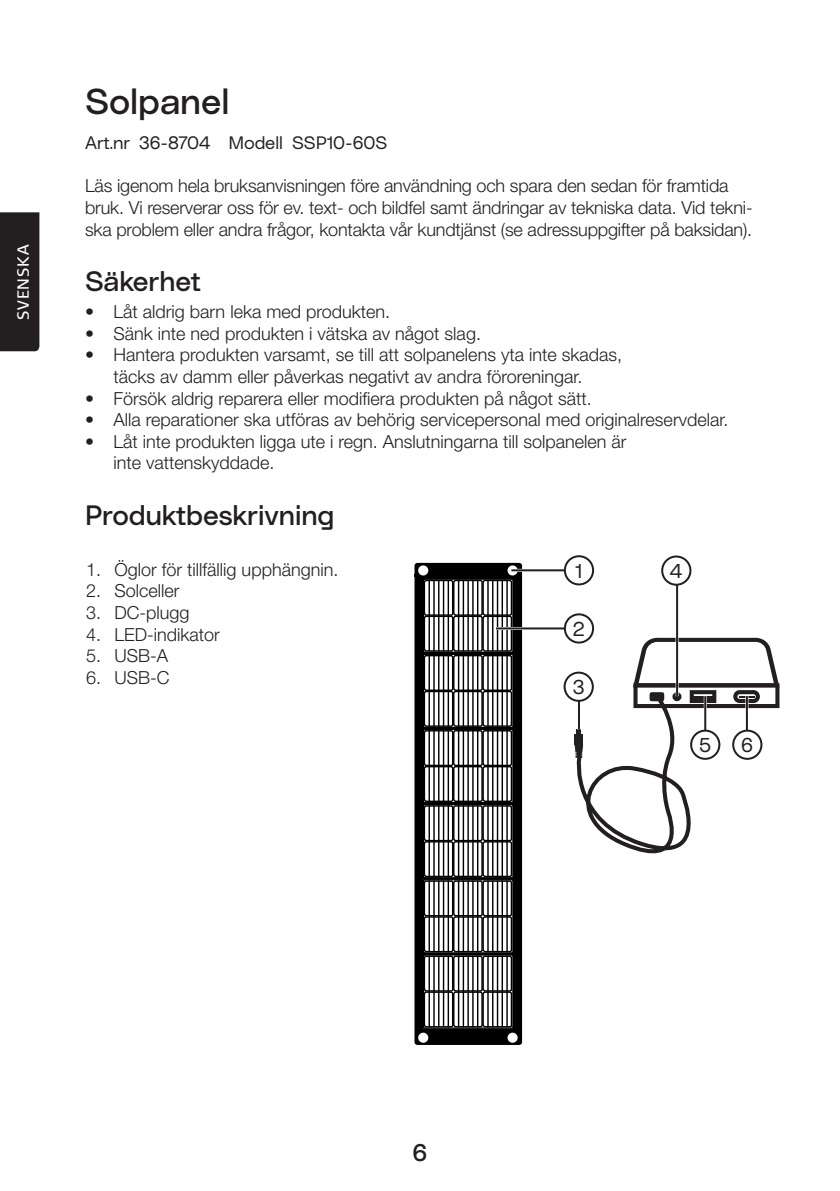
<style>
.page{position:relative;width:840px;height:1191px;background:#fff}
.page>*{position:absolute;margin:0;border:0;box-sizing:border-box;transform-origin:0 0}
.t1{font:500 36px "Clas Ohlson Sans";color:#231f20}
.t2{font:500 28px "Clas Ohlson Sans";color:#231f20}
.t3{font:500 24px "Clas Ohlson Sans";color:#231f20}
.t4{font:20px "Clas Ohlson Sans";color:#231f20}
.t5{font:300 18px/21.6px "Helvetica Neue LT Std";color:#231f20}
.t6{font:18px "Clas Ohlson Sans";letter-spacing:-.005em;color:#231f20}
.t7{font:16px "Signa Offc";letter-spacing:.05em;color:#fff}
</style>
<div class="page">
<div style="left:0;top:212px;width:39px;height:139px;background:#231f20"></div>
<div style="left:414px;top:563px;width:107px;height:482px;background:#000;border-radius:3px"></div>
<div style="left:422px;top:653px;width:91px;height:75px;border:1px solid #000"></div>
<div style="left:422px;top:728px;width:91px;height:75px;border:1px solid #000"></div>
<div style="left:422px;top:578px;width:91px;height:75px;border:1px solid #000"></div>
<div style="left:422px;top:879px;width:91px;height:74px;border:1px solid #000"></div>
<div style="left:422px;top:954px;width:91px;height:74px;border:1px solid #000"></div>
<div style="left:422px;top:804px;width:91px;height:74px;border:1px solid #000"></div>
<svg style="left:423px;top:578px;width:89px;height:450px"></svg>
<div style="left:507px;top:1032px;width:10px;height:10px;background:#fff;border-radius:50%"></div>
<div style="left:418px;top:1032px;width:10px;height:10px;background:#fff;border-radius:50%"></div>
<div style="left:507px;top:565px;width:10px;height:10px;background:#fff;border-radius:50%"></div>
<div style="left:418px;top:565px;width:10px;height:10px;background:#fff;border-radius:50%"></div>
<svg style="left:566px;top:638px;width:213px;height:216px"></svg>
<div style="left:672px;top:692px;width:9px;height:9px;border:4px solid #231f20;border-radius:50%"></div>
<hr style="left:511px;top:569px;width:67px;height:3px;background:#fff">
<hr style="left:495px;top:627px;width:83px;height:3px;background:#fff">
<hr style="left:577px;top:686px;width:3px;height:43px;background:#fff">
<hr style="left:675px;top:571px;width:3px;height:125px;background:#fff">
<hr style="left:703px;top:696px;width:3px;height:51px;background:#fff">
<hr style="left:745px;top:696px;width:3px;height:51px;background:#fff">
<hr style="left:511px;top:569px;width:67px;height:2px;background:#231f20">
<hr style="left:495px;top:627px;width:83px;height:2px;background:#231f20">
<hr style="left:577px;top:686px;width:2px;height:43px;background:#231f20">
<hr style="left:675px;top:571px;width:2px;height:125px;background:#231f20">
<hr style="left:703px;top:696px;width:2px;height:51px;background:#231f20">
<hr style="left:745px;top:696px;width:2px;height:51px;background:#231f20">
<div style="left:564px;top:556px;width:28px;height:28px;background:#fff;border-radius:50%"></div>
<div style="left:563px;top:555px;width:30px;height:30px;border:2px solid #231f20;border-radius:50%"></div>
<div style="left:661px;top:556px;width:29px;height:28px;background:#fff;border-radius:50%"></div>
<div style="left:660px;top:555px;width:31px;height:30px;border:2px solid #231f20;border-radius:50%"></div>
<svg style="left:690px;top:730px;width:29px;height:29px"></svg>
<div style="left:689px;top:729px;width:31px;height:31px;border:2px solid #231f20;border-radius:50%"></div>
<svg style="left:732px;top:730px;width:29px;height:29px"></svg>
<div style="left:731px;top:729px;width:31px;height:31px;border:2px solid #231f20;border-radius:50%"></div>
<div style="left:564px;top:614px;width:28px;height:28px;background:#fff;border-radius:50%"></div>
<div style="left:563px;top:613px;width:30px;height:30px;border:2px solid #231f20;border-radius:50%"></div>
<div style="left:564px;top:672px;width:28px;height:29px;background:#fff;border-radius:50%"></div>
<div style="left:563px;top:671px;width:30px;height:31px;border:2px solid #231f20;border-radius:50%"></div>
<p class="t7" style="left:14px;top:320px;width:77px;rotate:-90deg">SVENSKA</p>
<h1 class="t1" style="left:85px;top:80px;width:146px">Solpanel</h1>
<p class="t6" style="left:85px;top:133px;width:303px">Art.nr 36-8704 Modell SSP10-60S</p>
<p class="t5" style="left:85px;top:175px;width:668px">Läs igenom hela bruksanvisningen före användning och spara den sedan för framtida bruk. Vi reserverar oss för ev. text- och bildfel samt ändringar av tekniska data. Vid tekni&shy;ska problem eller andra frågor, kontakta vår kundtjänst (se adressuppgifter på baksidan).</p>
<h2 class="t2" style="left:85px;top:265px;width:117px">Säkerhet</h2>
<p class="t5" style="left:85px;top:300px;width:306px">• Låt aldrig barn leka med produkten.</p>
<p class="t5" style="left:85px;top:322px;width:397px">• Sänk inte ned produkten i vätska av något slag.</p>
<p class="t5" style="left:113px;top:344px;width:510px;text-indent:-28px">• Hantera produkten varsamt, se till att solpanelens yta inte skadas, täcks av damm eller påverkas negativt av andra föroreningar.</p>
<p class="t5" style="left:85px;top:387px;width:508px">• Försök aldrig reparera eller modifiera produkten på något sätt.</p>
<p class="t5" style="left:85px;top:408px;width:644px">• Alla reparationer ska utföras av behörig servicepersonal med originalreservdelar.</p>
<p class="t5" style="left:113px;top:430px;width:514px;text-indent:-28px">• Låt inte produkten ligga ute i regn. Anslutningarna till solpanelen är inte vattenskyddade.</p>
<h2 class="t2" style="left:85px;top:498px;width:251px">Produktbeskrivning</h2>
<p class="t5" style="left:86px;top:558px;width:254px">1. Öglor för tillfällig upphängnin.</p>
<p class="t5" style="left:86px;top:580px;width:95px">2. Solceller</p>
<p class="t5" style="left:86px;top:601px;width:105px">3. DC-plugg</p>
<p class="t5" style="left:86px;top:623px;width:135px">4. LED-indikator</p>
<p class="t5" style="left:86px;top:644px;width:84px">5. USB-A</p>
<p class="t5" style="left:86px;top:666px;width:85px">6. USB-C</p>
<p class="t4" style="left:575px;top:559px;width:9px">1</p>
<p class="t4" style="left:669px;top:559px;width:14px">4</p>
<p class="t4" style="left:572px;top:617px;width:13px">2</p>
<p class="t4" style="left:572px;top:675px;width:13px">3</p>
<p class="t4" style="left:698px;top:733px;width:13px">5</p>
<p class="t4" style="left:740px;top:733px;width:13px">6</p>
<h3 class="t3" style="left:412px;top:1138px;width:16px">6</h3>
</div>
